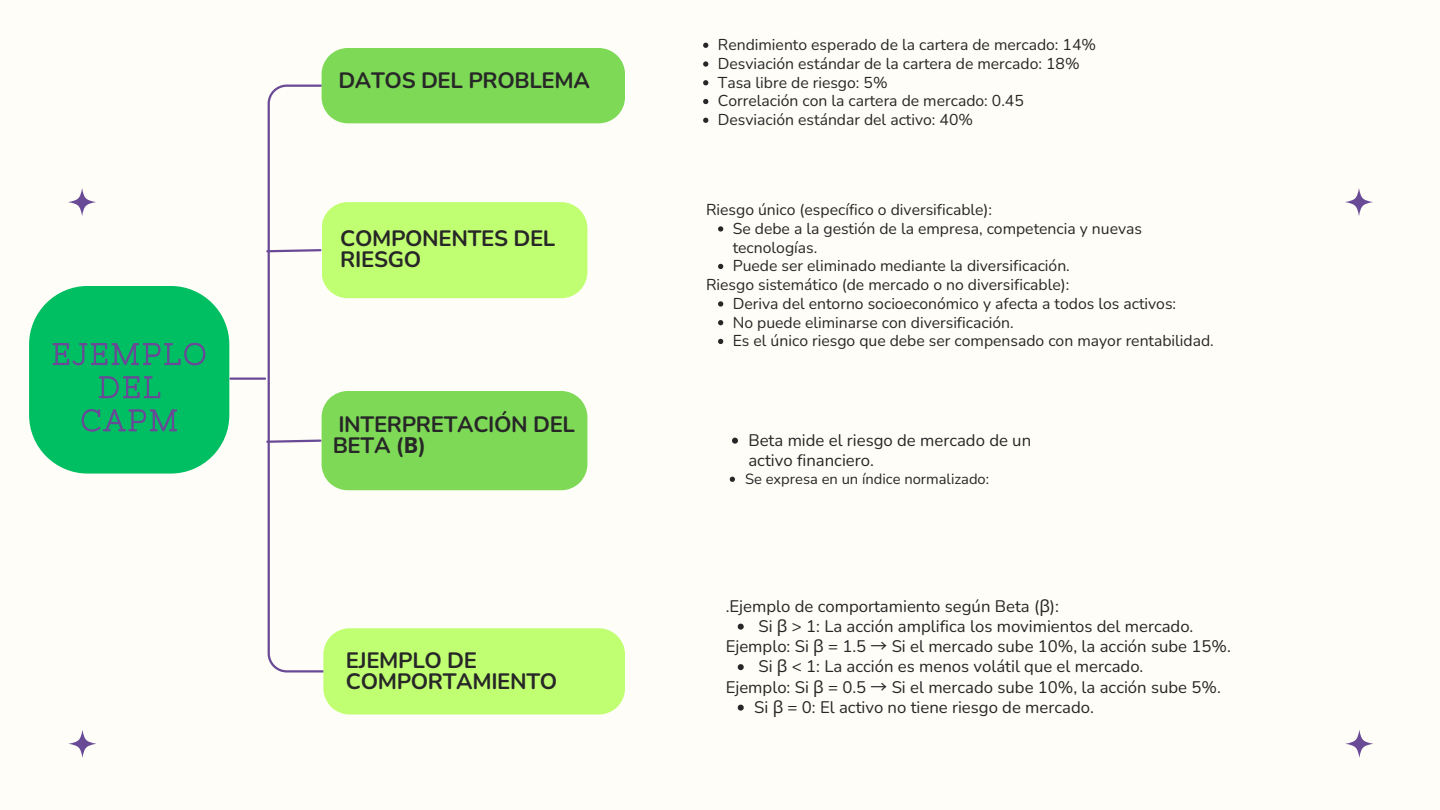
<style>
.page{position:relative;width:1440px;height:810px;background:#fffdf7}
.page>*{position:absolute;margin:0;border:0;box-sizing:border-box;transform-origin:0 0}
.t1{font:700 22.2px/21px "Nunito";letter-spacing:-.015em;color:#272727}
.t2{font:16.7px/20.2px "Nunito";color:#272727}
.t3{font:15.7px/18.8px "Nunito";color:#272727}
.t4{font:14.7px "Nunito";color:#272727}
.s1{font-family:"Noto Sans"}
.s2{font-family:"Noto Sans CJ Ksc"}
</style>
<div class="page">
<div style="left:29px;top:286px;width:200px;height:188px;background:#00bf63;border-radius:59px"></div>
<svg style="left:52px;top:342px;width:154px;height:24px"></svg>
<svg style="left:98px;top:376px;width:63px;height:23px"></svg>
<svg style="left:81px;top:409px;width:96px;height:23px"></svg>
<svg style="left:265px;top:48px;width:360px;height:667px"></svg>
<hr style="left:230px;top:378px;width:35px;height:2px;background:#694a96">
<svg style="left:703px;top:43px;width:5px;height:5px"></svg>
<svg style="left:703px;top:61px;width:5px;height:6px"></svg>
<svg style="left:703px;top:80px;width:5px;height:5px"></svg>
<svg style="left:703px;top:99px;width:5px;height:5px"></svg>
<svg style="left:703px;top:118px;width:5px;height:5px"></svg>
<svg style="left:718px;top:226px;width:5px;height:6px"></svg>
<svg style="left:718px;top:264px;width:5px;height:5px"></svg>
<svg style="left:718px;top:301px;width:5px;height:6px"></svg>
<svg style="left:718px;top:320px;width:5px;height:5px"></svg>
<svg style="left:718px;top:339px;width:5px;height:5px"></svg>
<svg style="left:732px;top:438px;width:6px;height:6px"></svg>
<svg style="left:730px;top:477px;width:5px;height:5px"></svg>
<svg style="left:738px;top:624px;width:6px;height:6px"></svg>
<svg style="left:738px;top:664px;width:6px;height:6px"></svg>
<svg style="left:738px;top:705px;width:6px;height:6px"></svg>
<svg style="left:1345px;top:188px;width:28px;height:28px"></svg>
<svg style="left:1345px;top:730px;width:28px;height:28px"></svg>
<svg style="left:68px;top:188px;width:28px;height:28px"></svg>
<svg style="left:68px;top:730px;width:28px;height:28px"></svg>
<p class="t1" style="left:338px;top:70px;width:253px">DATOS DEL PROBLEMA</p>
<p class="t1" style="left:340px;top:229px;width:217px">COMPONENTES DEL<br>RIESGO</p>
<p class="t1" style="left:333px;top:414px;width:244px">INTERPRETACIÓN DEL<br>BETA (<span class="s1">Β</span>)</p>
<p class="t1" style="left:346px;top:650px;width:213px">EJEMPLO DE<br>COMPORTAMIENTO</p>
<p class="t3" style="left:718px;top:36px;width:380px">Rendimiento esperado de la cartera de mercado: 14%</p>
<h1 class="t3" style="left:718px;top:54px;width:363px">Desviación estándar de la cartera de mercado: 18%</h1>
<h2 class="t3" style="left:718px;top:73px;width:171px">Tasa libre de riesgo: 5%</h2>
<p class="t3" style="left:718px;top:92px;width:307px">Correlación con la cartera de mercado: 0.45</p>
<p class="t3" style="left:718px;top:111px;width:257px">Desviación estándar del activo: 40%</p>
<h2 class="t3" style="left:706px;top:201px;width:288px">Riesgo único (específico o diversificable):</h2>
<p class="t3" style="left:733px;top:219px;width:411px">Se debe a la gestión de la empresa, competencia y nuevas tecnologías.</p>
<h2 class="t3" style="left:733px;top:257px;width:339px">Puede ser eliminado mediante la diversificación.</h2>
<p class="t3" style="left:706px;top:276px;width:365px">Riesgo sistemático (de mercado o no diversificable):</p>
<p class="t3" style="left:733px;top:294px;width:445px">Deriva del entorno socioeconómico y afecta a todos los activos:</p>
<p class="t3" style="left:733px;top:313px;width:282px">No puede eliminarse con diversificación.</p>
<p class="t3" style="left:733px;top:332px;width:483px">Es el único riesgo que debe ser compensado con mayor rentabilidad.</p>
<p class="t2" style="left:748px;top:430px;width:284px">Beta mide el riesgo de mercado de un activo financiero.</p>
<p class="t4" style="left:745px;top:469px;width:246px">Se expresa en un índice normalizado:</p>
<h3 class="t2" style="left:726px;top:596px;width:335px">.Ejemplo de comportamiento según Beta (<span class="s1">β</span>):</h3>
<p class="t2" style="left:759px;top:616px;width:436px">Si <span class="s1">β</span> &gt; 1: La acción amplifica los movimientos del mercado.</p>
<p class="t2" style="left:726px;top:637px;width:507px">Ejemplo: Si <span class="s1">β</span> = 1.5 <span class="s2">→</span> Si el mercado sube 10%, la acción sube 15%.</p>
<h3 class="t2" style="left:759px;top:657px;width:386px">Si <span class="s1">β</span> &lt; 1: La acción es menos volátil que el mercado.</h3>
<p class="t2" style="left:726px;top:677px;width:497px">Ejemplo: Si <span class="s1">β</span> = 0.5 <span class="s2">→</span> Si el mercado sube 10%, la acción sube 5%.</p>
<p class="t2" style="left:754px;top:697px;width:341px">Si <span class="s1">β</span> = 0: El activo no tiene riesgo de mercado.</p>
</div>
